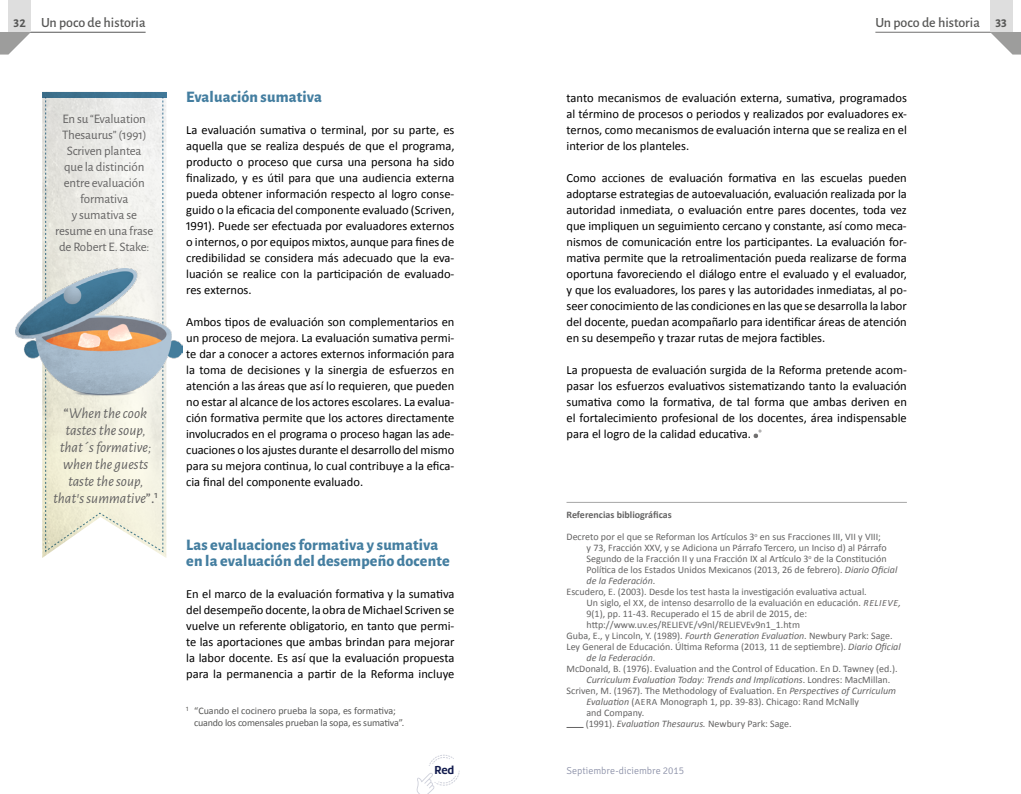
<style>
.page{position:relative;width:1021px;height:794px;background:#fff}
.page>*{position:absolute;margin:0;border:0;box-sizing:border-box;transform-origin:0 0}
.t1{font:800 16px/16px "Alegreya Sans";letter-spacing:.01em;color:#447ea0}
.t2{font:italic 15px/17px "Alegreya Sans";color:#646363;text-align:center}
.t3{font:500 14px "Alegreya Sans";color:#575756}
.t4{font:13px/16px "Alegreya Sans";letter-spacing:-.01em;color:#646363;text-align:center}
.t5{font:12.5px/16px "Calibri";color:#000;text-align:justify}
.t6{font:12px "Amelia Basic Bold";color:#131c4e}
.t7{font:10px "Calibri";color:#646363}
.t8{font:italic 10px "Calibri";color:#646363}
.t9{font:10px/12px "Calibri";color:#575756}
.t10{font:700 10px "Calibri";color:#646363}
.t11{font:300 10px "Signika Negative";color:#898ea6}
.s1{font-weight:700;font-size:13px}
.s2{font-weight:500;font-style:normal}
.s3{font-style:italic}
.s4{font-style:normal}
.s5{font-size:9.6px}
.s6{font-style:italic;font-size:9.6px}
</style>
<div class="page">
<svg style="left:753px;top:429px;width:8px;height:9px"></svg>
<img style="left:42px;top:97px;width:124px;height:461px">
<svg style="left:45px;top:97px;width:118px;height:455px"></svg>
<img style="left:16px;top:268px;width:167px;height:137px">
<div style="left:42px;top:92px;width:124px;height:5px;background:#3d728f"></div>
<svg style="left:566px;top:727px;width:17px;height:1px"></svg>
<hr style="left:566px;top:502px;width:340px;height:1px;background:#878787">
<hr style="left:26px;top:32px;width:120px;height:1px;background:#575756">
<hr style="left:875px;top:32px;width:119px;height:1px;background:#706f6f">
<div style="left:989px;top:0;width:23px;height:32px;background:#dedede"></div>
<svg style="left:989px;top:32px;width:31px;height:23px"></svg>
<div style="left:8px;top:0;width:23px;height:32px;background:#dedede"></div>
<svg style="left:0;top:32px;width:31px;height:23px"></svg>
<svg style="left:416px;top:754px;width:44px;height:40px"></svg>
<p class="t3" style="left:14px;top:13px;width:133px"><span class="s1">32</span> Un poco de historia</p>
<p class="t3" style="left:875px;top:13px;width:133px">Un poco de historia <span class="s1">33</span></p>
<p class="t4" style="left:55px;top:110px;width:100px">En su “Evaluation<br>Thesaurus” (1991)<br>Scriven plantea<br>que la distinción entre evaluación formativa<br>y sumativa se resume en una frase de Robert E. Stake:</p>
<p class="t2" style="left:53px;top:404px;width:106px"><span class="s2">“</span>When the cook tastes the soup, that´s formative; when the guests taste the soup, that's summative<span class="s2">”.</span><sup>1</sup></p>
<p class="t1" style="left:186px;top:88px;width:137px">Evaluación sumativa</p>
<p class="t5" style="left:186px;top:122px;width:270px">La evaluación sumativa o terminal, por su parte, es aquella que se realiza después de que el programa, producto o proceso que cursa una persona ha sido finalizado, y es útil para que una audiencia externa pueda obtener información respecto al logro conse&shy;guido o la eficacia del componente evaluado (Scriven, 1991). Puede ser efectuada por evaluadores externos o internos, o por equipos mixtos, aunque para fines de credibilidad se considera más adecuado que la eva&shy;luación se realice con la participación de evaluado&shy;res externos.</p>
<p class="t5" style="left:186px;top:314px;width:270px">Ambos tipos de evaluación son complementarios en un proceso de mejora. La evaluación sumativa permi&shy;te dar a conocer a actores externos información para la toma de decisiones y la sinergia de esfuerzos en atención a las áreas que así lo requieren, que pueden no estar al alcance de los actores escolares. La evalua&shy;ción formativa permite que los actores directamente involucrados en el programa o proceso hagan las ade&shy;cuaciones o los ajustes durante el desarrollo del mismo para su mejora continua, lo cual contribuye a la efica&shy;cia final del componente evaluado.</p>
<p class="t1" style="left:186px;top:536px;width:265px">Las evaluaciones formativa y sumativa en la evaluación del desempeño docente</p>
<p class="t5" style="left:186px;top:586px;width:270px">En el marco de la evaluación formativa y la sumativa del desempeño docente, la obra de Michael Scriven se vuelve un referente obligatorio, en tanto que permi&shy;te las aportaciones que ambas brindan para mejorar la labor docente. Es así que la evaluación propuesta para la permanencia a partir de la Reforma incluye</p>
<p class="t9" style="left:194px;top:705px;width:212px;text-indent:-8px"><sup>1</sup> “Cuando el cocinero prueba la sopa, es formativa; cuando los comensales prueban la sopa, es sumativa”.</p>
<p class="t6" style="left:434px;top:763px;width:21px">Red</p>
<p class="t5" style="left:566px;top:90px;width:342px">tanto mecanismos de evaluación externa, sumativa, programados al término de procesos o periodos y realizados por evaluadores ex&shy;ternos, como mecanismos de evaluación interna que se realiza en el interior de los planteles.</p>
<p class="t5" style="left:566px;top:170px;width:342px">Como acciones de evaluación formativa en las escuelas pueden adoptarse estrategias de autoevaluación, evaluación realizada por la autoridad inmediata, o evaluación entre pares docentes, toda vez que impliquen un seguimiento cercano y constante, así como meca&shy;nismos de comunicación entre los participantes. La evaluación for&shy;mativa permite que la retroalimentación pueda realizarse de forma oportuna favoreciendo el diálogo entre el evaluado y el evaluador, y que los evaluadores, los pares y las autoridades inmediatas, al po&shy;seer conocimiento de las condiciones en las que se desarrolla la labor del docente, puedan acompañarlo para identificar áreas de atención en su desempeño y trazar rutas de mejora factibles.</p>
<p class="t5" style="left:566px;top:362px;width:342px">La propuesta de evaluación surgida de la Reforma pretende acom&shy;pasar los esfuerzos evaluativos sistematizando tanto la evaluación sumativa como la formativa, de tal forma que ambas deriven en el fortalecimiento profesional de los docentes, área indispensable para el logro de la calidad educativa.</p>
<p class="t10" style="left:566px;top:508px;width:107px">Referencias bibliográficas</p>
<p class="t7" style="left:566px;top:530px;width:316px">Decreto por el que se Reforman los Artículos 3<sup>o</sup> en sus Fracciones III, VII y VIII;</p>
<p class="t7" style="left:586px;top:541px;width:302px">y 73, Fracción XXV, y se Adiciona un Párrafo Tercero, un Inciso d) al Párrafo</p>
<p class="t7" style="left:586px;top:552px;width:302px">Segundo de la Fracción II y una Fracción IX al Artículo 3<sup>o</sup> de la Constitución</p>
<p class="t7" style="left:586px;top:563px;width:312px">Política de los Estados Unidos Mexicanos (2013, 26 de febrero). <span class="s3">Diario Oficial</span></p>
<p class="t8" style="left:586px;top:574px;width:70px">de la Federación<span class="s4">.</span></p>
<p class="t7" style="left:566px;top:585px;width:302px">Escudero, E. (2003). Desde los test hasta la investigación evaluativa actual.</p>
<p class="t7" style="left:586px;top:596px;width:316px">Un siglo, el <span class="s5">XX</span>, de intenso desarrollo de la evaluación en educación. <span class="s6">RELIEVE</span><span class="s3">,</span></p>
<p class="t7" style="left:586px;top:607px;width:222px">9(1), pp. 11-43. Recuperado el 15 de abril de 2015, de:</p>
<p class="t7" style="left:586px;top:618px;width:215px">http://www.uv.es/RELIEVE/v9nl/RELIEVEv9n1_1.htm</p>
<p class="t7" style="left:566px;top:629px;width:328px">Guba, E., y Lincoln, Y. (1989). <span class="s3">Fourth Generation Evaluation</span>. Newbury Park: Sage.</p>
<p class="t7" style="left:566px;top:640px;width:336px">Ley General de Educación. Última Reforma (2013, 11 de septiembre). <span class="s3">Diario Oficial</span></p>
<p class="t8" style="left:586px;top:651px;width:70px">de la Federación<span class="s4">.</span></p>
<p class="t7" style="left:566px;top:662px;width:332px">McDonald, B. (1976). Evaluation and the Control of Education. En D. Tawney (ed.).</p>
<p class="t8" style="left:586px;top:673px;width:305px">Curriculum Evaluation Today: Trends and Implications<span class="s4">. Londres: MacMillan.</span></p>
<p class="t7" style="left:566px;top:684px;width:331px">Scriven, M. (1967). The Methodology of Evaluation. En <span class="s3">Perspectives of Curriculum</span></p>
<p class="t7" style="left:586px;top:695px;width:274px"><span class="s3">Evaluation</span> (<span class="s5">AERA</span> Monograph 1, pp. 39-83). Chicago: Rand McNally</p>
<p class="t7" style="left:586px;top:706px;width:59px">and Company.</p>
<p class="t7" style="left:585px;top:717px;width:207px">(1991). <span class="s3">Evaluation Thesaurus.</span> Newbury Park: Sage.</p>
<p class="t11" style="left:566px;top:765px;width:119px">Septiembre-diciembre 2015</p>
</div>
